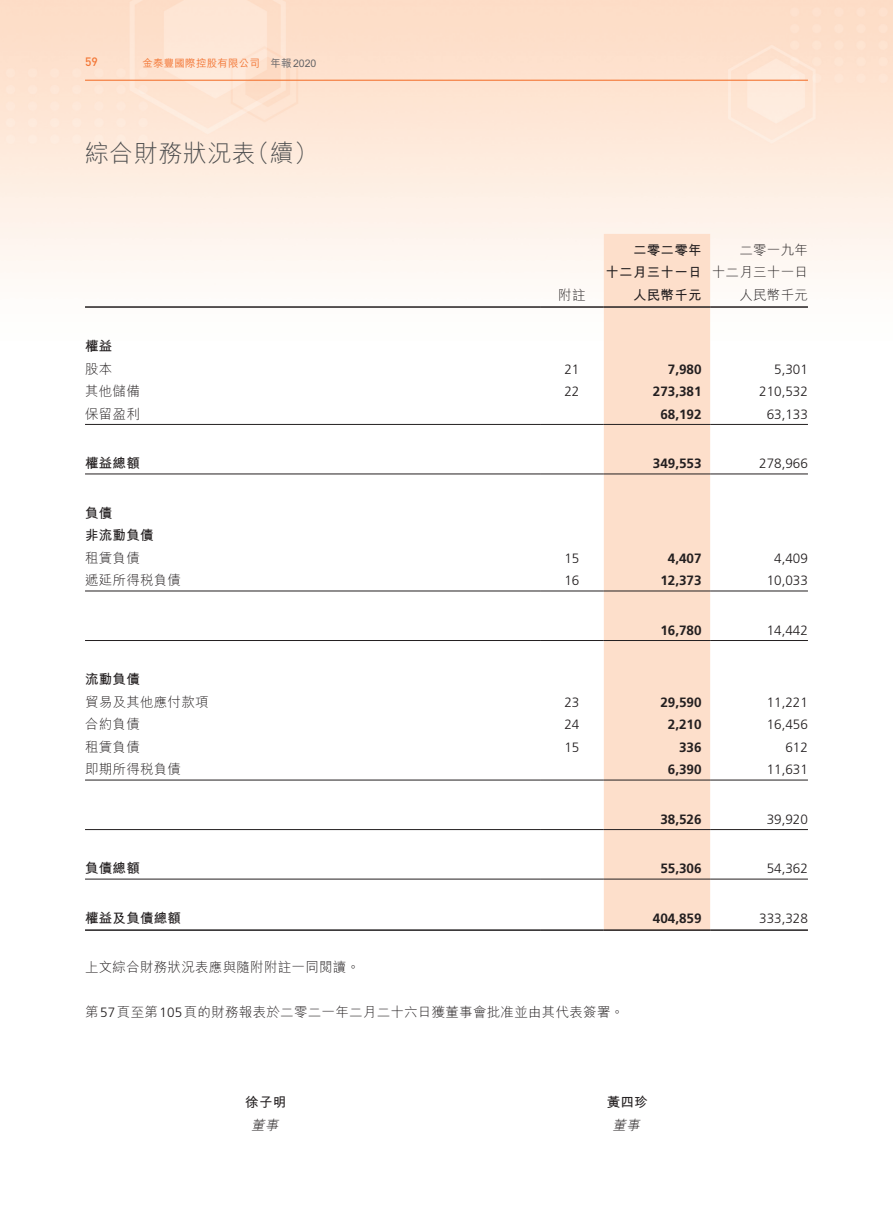
<style>
.page{position:relative;width:893px;height:1212px;background:#fff}
.page>*{position:absolute;margin:0;border:0;box-sizing:border-box;transform-origin:0 0}
.t1{font:300 24px "M Hei HK";letter-spacing:.02em;color:#4b4c4d}
._50_Table_txt{font:300 13.5px "Frutiger LT Std";color:#231f20}
._50_Table_txt-2{font:700 13.5px "Frutiger LT Std";color:#231f20}
._50_Table_txt-3{font:300 13.5px "M Hei HK";letter-spacing:.02em;color:#231f20}
._00_txt{font:300 13.5px "M Hei HK";letter-spacing:.02em;color:#231f20}
._50_Table_txt-4{font:700 13.5px "M Hei HK";letter-spacing:.02em;color:#231f20}
._00_txt-2{font:700 13.5px "M Hei HK";letter-spacing:.02em;color:#231f20}
._00_txt-3{font:italic 300 13.5px "M Hei HK";color:#231f20}
.t2{font:500 12px "DIN";color:#f37736}
.t3{font:500 10.5px "M Hei HK";letter-spacing:.02em;color:#f37736}
.t4{font:500 10.5px "M Hei HK";color:#636366}
.s1{font-family:"Frutiger LT Std"}
</style>
<div class="page">
<hr style="left:85px;top:80px;width:723px;height:1px;background:#f37736">
<div style="left:604px;top:234px;width:106px;height:695px;background:#fddfcb"></div>
<hr style="left:85px;top:306px;width:455px;height:2px;background:#231f20">
<hr style="left:540px;top:306px;width:64px;height:2px;background:#231f20">
<hr style="left:604px;top:306px;width:106px;height:2px;background:#231f20">
<hr style="left:710px;top:306px;width:98px;height:2px;background:#231f20">
<hr style="left:85px;top:424px;width:455px;height:1px;background:#231f20">
<hr style="left:540px;top:424px;width:64px;height:1px;background:#231f20">
<hr style="left:604px;top:424px;width:106px;height:1px;background:#231f20">
<hr style="left:710px;top:424px;width:98px;height:1px;background:#231f20">
<hr style="left:85px;top:474px;width:455px;height:1px;background:#231f20">
<hr style="left:540px;top:474px;width:64px;height:1px;background:#231f20">
<hr style="left:604px;top:474px;width:106px;height:1px;background:#231f20">
<hr style="left:710px;top:474px;width:98px;height:1px;background:#231f20">
<hr style="left:85px;top:591px;width:455px;height:1px;background:#231f20">
<hr style="left:540px;top:591px;width:64px;height:1px;background:#231f20">
<hr style="left:604px;top:591px;width:106px;height:1px;background:#231f20">
<hr style="left:710px;top:591px;width:98px;height:1px;background:#231f20">
<hr style="left:85px;top:640px;width:455px;height:1px;background:#231f20">
<hr style="left:540px;top:640px;width:64px;height:1px;background:#231f20">
<hr style="left:604px;top:640px;width:106px;height:1px;background:#231f20">
<hr style="left:710px;top:640px;width:98px;height:1px;background:#231f20">
<hr style="left:85px;top:780px;width:455px;height:1px;background:#231f20">
<hr style="left:540px;top:780px;width:64px;height:1px;background:#231f20">
<hr style="left:604px;top:780px;width:106px;height:1px;background:#231f20">
<hr style="left:710px;top:780px;width:98px;height:1px;background:#231f20">
<hr style="left:85px;top:829px;width:455px;height:1px;background:#231f20">
<hr style="left:540px;top:829px;width:64px;height:1px;background:#231f20">
<hr style="left:604px;top:829px;width:106px;height:1px;background:#231f20">
<hr style="left:710px;top:829px;width:98px;height:1px;background:#231f20">
<hr style="left:85px;top:879px;width:455px;height:1px;background:#231f20">
<hr style="left:540px;top:879px;width:64px;height:1px;background:#231f20">
<hr style="left:604px;top:879px;width:106px;height:1px;background:#231f20">
<hr style="left:710px;top:879px;width:98px;height:1px;background:#231f20">
<hr style="left:85px;top:929px;width:455px;height:2px;background:#231f20">
<hr style="left:540px;top:929px;width:64px;height:2px;background:#231f20">
<hr style="left:604px;top:929px;width:106px;height:2px;background:#231f20">
<hr style="left:710px;top:929px;width:98px;height:2px;background:#231f20">
<p class="t2" style="left:85px;top:54px;width:14px">59</p>
<p class="t3" style="left:142px;top:55px;width:119px">金泰豐國際控股有限公司</p>
<p class="t4" style="left:271px;top:55px;width:47px">年報 2020</p>
<p class="t1" style="left:246px;top:141px;width:73px">（續(</p>
<p class="t1" style="left:85px;top:141px;width:172px">綜合財務狀況表</p>
<p class="_50_Table_txt-3" style="left:558px;top:288px;width:29px">附註</p>
<p class="_50_Table_txt-4" style="left:633px;top:240px;width:70px">二零二零年</p>
<p class="_50_Table_txt-4" style="left:605px;top:262px;width:98px">十二月三十一日</p>
<p class="_50_Table_txt-4" style="left:633px;top:285px;width:70px">人民幣千元</p>
<p class="_50_Table_txt-3" style="left:739px;top:243px;width:70px">二零一九年</p>
<p class="_50_Table_txt-3" style="left:712px;top:265px;width:98px">十二月三十一日</p>
<p class="_50_Table_txt-3" style="left:739px;top:288px;width:70px">人民幣千元</p>
<p class="_50_Table_txt-4" style="left:85px;top:336px;width:29px">權益</p>
<p class="_50_Table_txt-3" style="left:85px;top:362px;width:29px">股本</p>
<p class="_50_Table_txt" style="left:564px;top:361px;width:17px">21</p>
<p class="_50_Table_txt-2" style="left:668px;top:361px;width:35px">7,980</p>
<p class="_50_Table_txt" style="left:774px;top:361px;width:35px">5,301</p>
<p class="_50_Table_txt-3" style="left:85px;top:384px;width:56px">其他儲備</p>
<p class="_50_Table_txt" style="left:564px;top:384px;width:17px">22</p>
<p class="_50_Table_txt-2" style="left:653px;top:383px;width:50px">273,381</p>
<p class="_50_Table_txt" style="left:759px;top:384px;width:50px">210,532</p>
<p class="_50_Table_txt-3" style="left:85px;top:407px;width:56px">保留盈利</p>
<p class="_50_Table_txt-2" style="left:660px;top:406px;width:43px">68,192</p>
<p class="_50_Table_txt" style="left:767px;top:406px;width:43px">63,133</p>
<p class="_50_Table_txt-4" style="left:85px;top:453px;width:56px">權益總額</p>
<p class="_50_Table_txt-4" style="left:85px;top:503px;width:29px">負債</p>
<p class="_50_Table_txt-4" style="left:85px;top:525px;width:70px">非流動負債</p>
<p class="_50_Table_txt-2" style="left:653px;top:455px;width:50px">349,553</p>
<p class="_50_Table_txt" style="left:759px;top:456px;width:50px">278,966</p>
<p class="_50_Table_txt-3" style="left:85px;top:551px;width:56px">租賃負債</p>
<p class="_50_Table_txt" style="left:564px;top:550px;width:17px">15</p>
<p class="_50_Table_txt-2" style="left:668px;top:550px;width:35px">4,407</p>
<p class="_50_Table_txt" style="left:774px;top:550px;width:35px">4,409</p>
<p class="_50_Table_txt-3" style="left:85px;top:573px;width:98px">遞延所得稅負債</p>
<p class="_50_Table_txt" style="left:564px;top:573px;width:17px">16</p>
<p class="_50_Table_txt-2" style="left:660px;top:572px;width:43px">12,373</p>
<p class="_50_Table_txt" style="left:767px;top:573px;width:43px">10,033</p>
<p class="_50_Table_txt-2" style="left:660px;top:622px;width:43px">16,780</p>
<p class="_50_Table_txt" style="left:767px;top:622px;width:43px">14,442</p>
<p class="_50_Table_txt-4" style="left:85px;top:669px;width:56px">流動負債</p>
<p class="_50_Table_txt-3" style="left:85px;top:695px;width:125px">貿易及其他應付款項</p>
<p class="_50_Table_txt" style="left:564px;top:694px;width:17px">23</p>
<p class="_50_Table_txt-2" style="left:660px;top:694px;width:43px">29,590</p>
<p class="_50_Table_txt" style="left:767px;top:694px;width:43px">11,221</p>
<p class="_50_Table_txt-3" style="left:85px;top:717px;width:56px">合約負債</p>
<p class="_50_Table_txt" style="left:564px;top:717px;width:17px">24</p>
<p class="_50_Table_txt-2" style="left:668px;top:716px;width:35px">2,210</p>
<p class="_50_Table_txt" style="left:767px;top:717px;width:43px">16,456</p>
<p class="_50_Table_txt-3" style="left:85px;top:740px;width:56px">租賃負債</p>
<p class="_50_Table_txt" style="left:564px;top:739px;width:17px">15</p>
<p class="_50_Table_txt-2" style="left:679px;top:739px;width:24px">336</p>
<p class="_50_Table_txt" style="left:785px;top:739px;width:24px">612</p>
<p class="_50_Table_txt-3" style="left:85px;top:762px;width:98px">即期所得稅負債</p>
<p class="_50_Table_txt-2" style="left:668px;top:761px;width:35px">6,390</p>
<p class="_50_Table_txt" style="left:767px;top:762px;width:43px">11,631</p>
<p class="_50_Table_txt-2" style="left:660px;top:811px;width:43px">38,526</p>
<p class="_50_Table_txt" style="left:767px;top:811px;width:43px">39,920</p>
<p class="_50_Table_txt-4" style="left:85px;top:858px;width:56px">負債總額</p>
<p class="_50_Table_txt-2" style="left:660px;top:860px;width:43px">55,306</p>
<p class="_50_Table_txt" style="left:767px;top:861px;width:43px">54,362</p>
<p class="_50_Table_txt-4" style="left:85px;top:908px;width:98px">權益及負債總額</p>
<p class="_00_txt" style="left:85px;top:960px;width:276px">上文綜合財務狀況表應與隨附附註一同閱讀。</p>
<p class="_00_txt" style="left:85px;top:1005px;width:540px">第<span class="s1">57</span>頁至第<span class="s1">105</span>頁的財務報表於二零二一年二月二十六日獲董事會批准並由其代表簽署。</p>
<p class="_50_Table_txt-2" style="left:653px;top:910px;width:50px">404,859</p>
<p class="_50_Table_txt" style="left:759px;top:910px;width:50px">333,328</p>
<p class="_00_txt-2" style="left:245px;top:1093px;width:43px">徐子明</p>
<p class="_00_txt-3" style="left:251px;top:1118px;width:32px">董事</p>
<p class="_00_txt-2" style="left:607px;top:1093px;width:43px">黃四珍</p>
<p class="_00_txt-3" style="left:612px;top:1118px;width:32px">董事</p>
</div>
